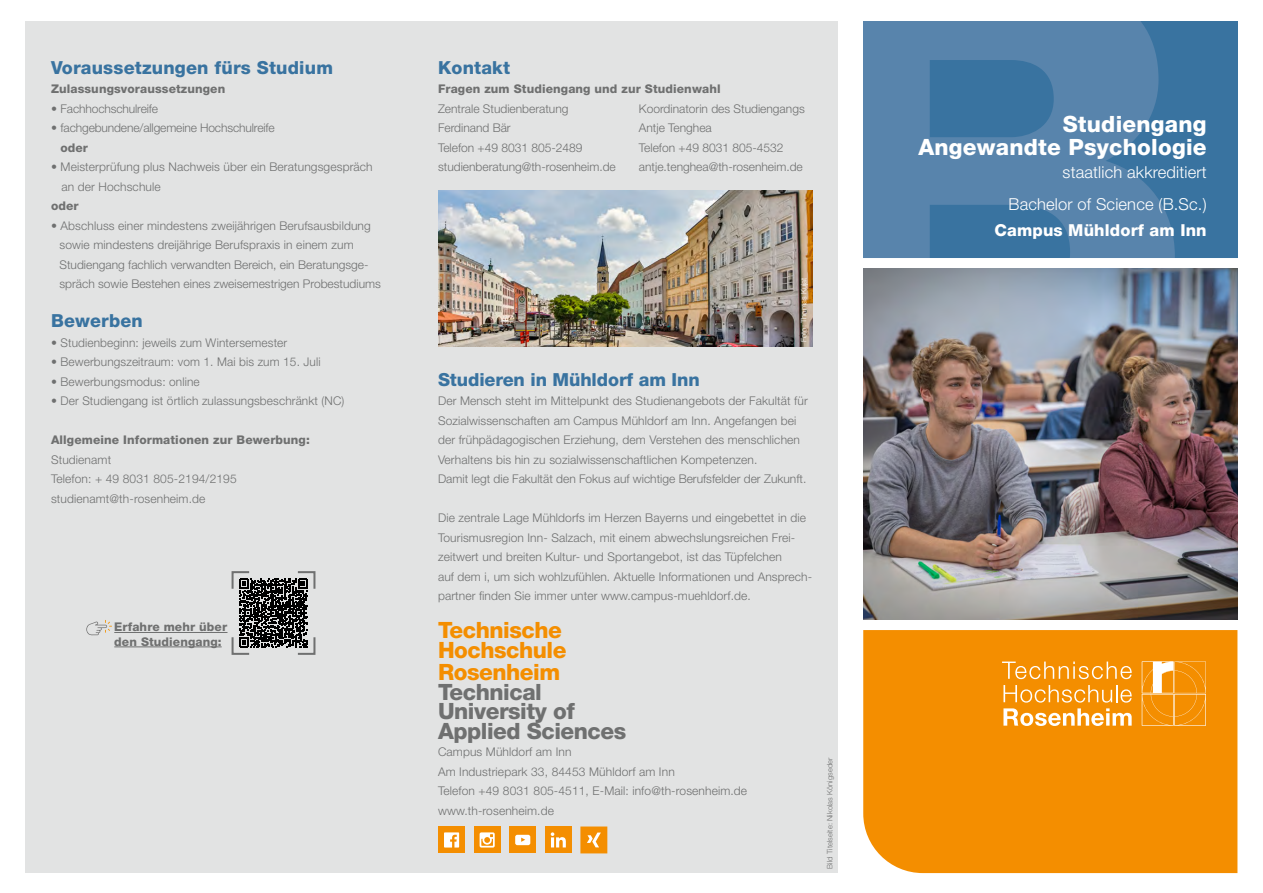
<style>
.page{position:relative;width:1263px;height:893px;background:#fff}
.page>*{position:absolute;margin:0;border:0;box-sizing:border-box;transform-origin:0 0}
.t1{font:800 22.5px/23.2px "Helvetica Neue LT Pro";letter-spacing:.01em;color:#fff;text-align:right}
.t2{font:800 22.5px "Helvetica Neue LT Pro";letter-spacing:-.02em;color:#6f7070}
.t3{font:800 22.5px/19.8px "Helvetica Neue LT Pro";letter-spacing:-.02em;color:#f48e00}
.t4{font:800 18px "Helvetica Neue LT Pro";letter-spacing:.01em;color:#3973a0}
.t5{font:300 16.5px "Helvetica Neue LT Pro";letter-spacing:.01em;color:#fff}
.t6{font:800 16.5px "Helvetica Neue LT Pro";letter-spacing:.01em;color:#fff}
.t7{font:300 12px/19.5px "Helvetica Neue LT Pro";letter-spacing:.01em;color:#6f7070}
.t8{font:800 12px/14.4px "Helvetica Neue LT Pro";letter-spacing:.01em;color:#6f7070}
.t9{font:300 12px "Helvetica Neue LT Pro";letter-spacing:-.01em;color:#6f7070}
.t10{font:300 7.5px "Helvetica Neue LT Pro";letter-spacing:.01em;color:#6f7070}
.t11{font:300 7.5px "Helvetica Neue LT Pro";letter-spacing:.01em;color:#fff}
.s1{font-weight:800}
</style>
<div class="page">
<div style="left:863px;top:630px;width:374px;height:243px;background:#f48e00"></div>
<div style="left:863px;top:21px;width:374px;height:247px;background:#3973a0"></div>
<svg style="left:863px;top:21px;width:312px;height:237px;fill:#5884ac"></svg>
<div style="left:856px;top:258px;width:407px;height:11px;background:#fff"></div>
<div style="left:26px;top:21px;width:812px;height:852px;background:#e2e3e3"></div>
<svg style="left:1003px;top:685px;width:129px;height:41px"></svg>
<svg style="left:1002px;top:662px;width:130px;height:17px"></svg>
<svg style="left:1142px;top:662px;width:64px;height:64px"></svg>
<div style="left:545px;top:826px;width:27px;height:27px;background:#f48e00"></div>
<svg style="left:551px;top:832px;width:15px;height:15px"></svg>
<div style="left:474px;top:826px;width:27px;height:27px;background:#f48e00"></div>
<svg style="left:480px;top:832px;width:15px;height:15px"></svg>
<div style="left:509px;top:826px;width:27px;height:27px;background:#f48e00"></div>
<svg style="left:515px;top:835px;width:15px;height:10px"></svg>
<div style="left:438px;top:826px;width:27px;height:27px;background:#f48e00"></div>
<svg style="left:444px;top:832px;width:15px;height:15px"></svg>
<svg style="left:580px;top:826px;width:27px;height:27px"></svg>
<svg style="left:583px;top:829px;width:22px;height:22px"></svg>
<img style="left:863px;top:269px;width:374px;height:351px">
<img style="left:438px;top:190px;width:374px;height:156px">
<hr style="left:114px;top:632px;width:113px;height:1px;background:#6f7070">
<hr style="left:114px;top:647px;width:108px;height:1px;background:#6f7070">
<svg style="left:86px;top:620px;width:26px;height:15px"></svg>
<svg style="left:231px;top:571px;width:85px;height:84px"></svg>
<p class="t4" style="left:51px;top:56px;width:283px">Voraussetzungen fürs Studium</p>
<p class="t8" style="left:51px;top:82px;width:176px">Zulassungsvoraussetzungen</p>
<p class="t9" style="left:51px;top:101px;width:109px">• Fachhochschulreife</p>
<p class="t9" style="left:51px;top:120px;width:225px">• fachgebundene/allgemeine Hochschulreife</p>
<p class="t8" style="left:60px;top:140px;width:29px">oder</p>
<p class="t7" style="left:51px;top:157px;width:323px">• Meisterprüfung plus Nachweis über ein Beratungsgespräch</p>
<p class="t7" style="left:61px;top:176px;width:101px">an der Hochschule</p>
<p class="t8" style="left:51px;top:199px;width:29px">oder</p>
<p class="t7" style="left:51px;top:215px;width:321px">• Abschluss einer mindestens zweijährigen Berufsausbildung</p>
<p class="t7" style="left:60px;top:235px;width:296px">sowie mindestens dreijährige Berufspraxis in einem zum</p>
<p class="t7" style="left:60px;top:254px;width:323px">Studiengang fachlich verwandten Bereich, ein Beratungsge&shy;spräch sowie Bestehen eines zweisemestrigen Probestudiums</p>
<p class="t4" style="left:51px;top:310px;width:93px">Bewerben</p>
<p class="t7" style="left:51px;top:332px;width:238px"><span class="s1">•</span> Studienbeginn: jeweils zum Wintersemester</p>
<p class="t7" style="left:51px;top:352px;width:271px">• Bewerbungszeitraum: vom 1. Mai bis zum 15. Juli</p>
<p class="t7" style="left:51px;top:371px;width:150px">• Bewerbungsmodus: online</p>
<p class="t7" style="left:51px;top:391px;width:295px">• Der Studiengang ist örtlich zulassungsbeschränkt (NC)</p>
<p class="t8" style="left:51px;top:433px;width:260px">Allgemeine Informationen zur Bewerbung:</p>
<p class="t7" style="left:51px;top:449px;width:62px">Studienamt</p>
<p class="t7" style="left:51px;top:469px;width:187px">Telefon: + 49 8031 805-2194/2195</p>
<p class="t7" style="left:51px;top:488px;width:156px">studienamt@th-rosenheim.de</p>
<p class="t8" style="left:114px;top:620px;width:114px">Erfahre mehr über den Studiengang:</p>
<p class="t4" style="left:438px;top:56px;width:74px">Kontakt</p>
<p class="t8" style="left:438px;top:82px;width:284px">Fragen zum Studiengang und zur Studienwahl</p>
<p class="t7" style="left:639px;top:98px;width:167px">Koordinatorin des Studiengangs</p>
<p class="t7" style="left:639px;top:118px;width:74px">Antje Tenghea</p>
<p class="t7" style="left:639px;top:137px;width:146px">Telefon +49 8031 805-4532</p>
<p class="t7" style="left:639px;top:157px;width:165px">antje.tenghea@th-rosenheim.de</p>
<p class="t7" style="left:438px;top:98px;width:132px">Zentrale Studienberatung</p>
<p class="t7" style="left:438px;top:118px;width:74px">Ferdinand Bär</p>
<p class="t7" style="left:438px;top:137px;width:146px">Telefon +49 8031 805-2489</p>
<p class="t7" style="left:438px;top:157px;width:179px">studienberatung@th-rosenheim.de</p>
<p class="t11" style="left:799px;top:342px;width:66px;rotate:-90deg">Foto: Thomas Kujat</p>
<p class="t4" style="left:438px;top:368px;width:263px">Studieren in Mühldorf am Inn</p>
<p class="t7" style="left:438px;top:391px;width:371px">Der Mensch steht im Mittelpunkt des Studienangebots der Fakultät für Sozialwissenschaften am Campus Mühldorf am Inn. Angefangen bei der frühpädagogischen Erziehung, dem Verstehen des menschlichen Verhaltens bis hin zu sozialwissenschaftlichen Kompetenzen.</p>
<p class="t7" style="left:438px;top:469px;width:370px">Damit legt die Fakultät den Fokus auf wichtige Berufsfelder der Zukunft.</p>
<p class="t7" style="left:438px;top:508px;width:369px">Die zentrale Lage Mühldorfs im Herzen Bayerns und eingebettet in die<br>Tourismusregion Inn- Salzach, mit einem abwechslungsreichen Frei&shy;zeitwert und breiten Kultur- und Sportangebot, ist das Tüpfelchen</p>
<p class="t7" style="left:438px;top:566px;width:376px">auf dem i, um sich wohlzufühlen. Aktuelle Informationen und Ansprech&shy;partner finden Sie immer unter www.campus-muehldorf.de.</p>
<p class="t3" style="left:438px;top:620px;width:130px">Technische<br>Hochschule</p>
<p class="t3" style="left:438px;top:662px;width:124px">Rosenheim</p>
<p class="t2" style="left:438px;top:678px;width:105px">Technical</p>
<p class="t2" style="left:438px;top:698px;width:138px">University of</p>
<p class="t2" style="left:438px;top:718px;width:190px">Applied Sciences</p>
<p class="t7" style="left:438px;top:742px;width:135px">Campus Mühldorf am Inn</p>
<p class="t7" style="left:438px;top:761px;width:238px">Am Industriepark 33, 84453 Mühldorf am Inn</p>
<p class="t7" style="left:438px;top:781px;width:311px">Telefon +49 8031 805-4511, E-Mail: info@th-rosenheim.de</p>
<p class="t7" style="left:438px;top:800px;width:117px">www.th-rosenheim.de</p>
<p class="t10" style="left:825px;top:869px;width:113px;rotate:-90deg">Bild Titelseite: Nikolas Königseder</p>
<p class="t1" style="left:918px;top:112px;width:290px">Studiengang<br>Angewandte Psychologie</p>
<p class="t5" style="left:1062px;top:162px;width:146px">staatlich akkreditiert</p>
<p class="t5" style="left:1008px;top:194px;width:200px">Bachelor of Science (B.Sc.)</p>
<p class="t6" style="left:994px;top:220px;width:214px">Campus Mühldorf am Inn</p>
<h1 class="t1" style="left:938px;top:130px;width:270px">Studiengang<br>Pädagogik der Kindheit</h1>
<h3 class="t5" style="left:1046px;top:189px;width:162px">Bachelor of Arts (B.A.)</h3>
<h3 class="t6" style="left:994px;top:215px;width:214px">Campus Mühldorf am Inn</h3>
</div>
